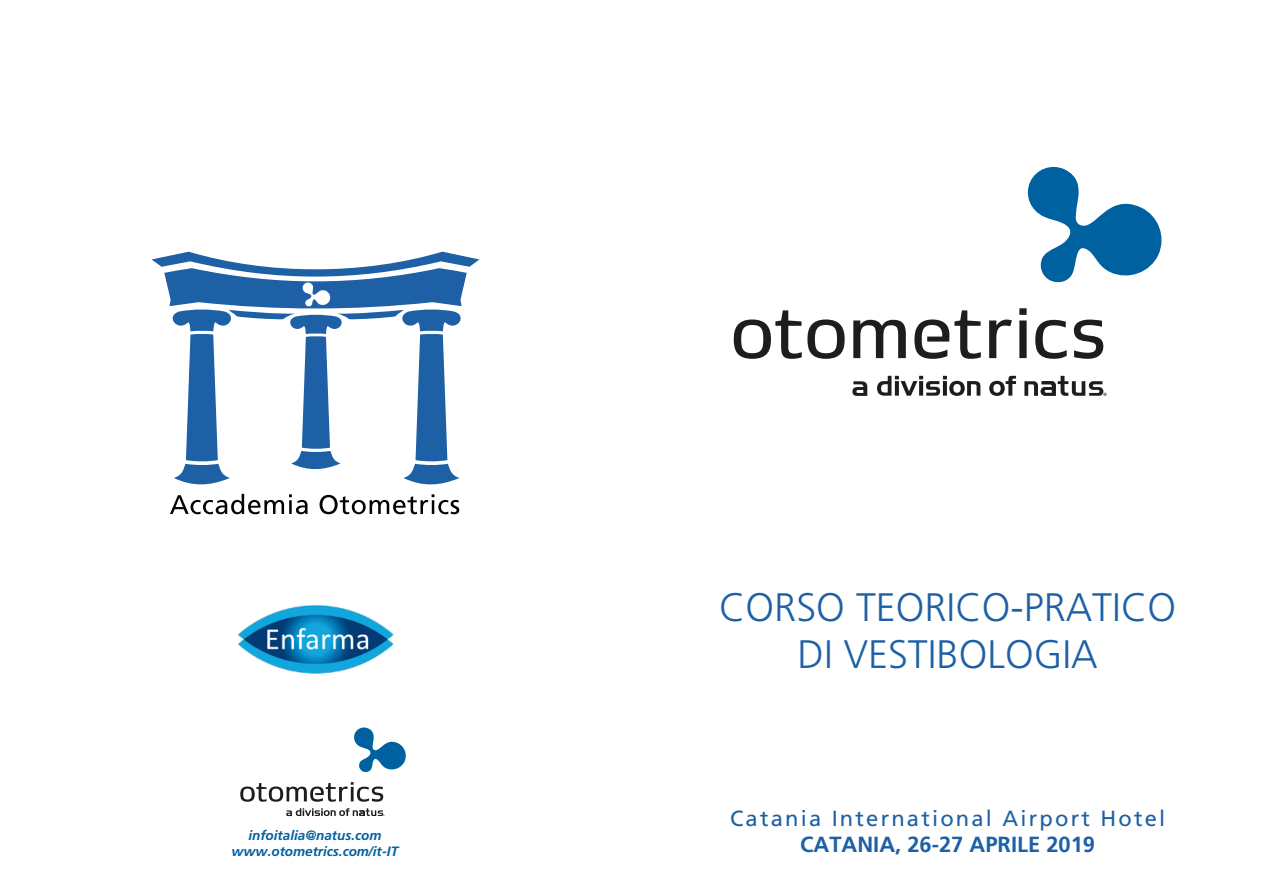
<style>
.page{position:relative;width:1263px;height:893px;background:#fff}
.page>*{position:absolute;margin:0;border:0;box-sizing:border-box;transform-origin:0 0}
.t1{font:300 39.75px/47.7px "Frutiger LT Std";color:#1d60a5;text-align:center}
.t2{font:21.9px "Frutiger LT Std";letter-spacing:.1em;color:#1d60a5}
.t3{font:700 21.9px "Frutiger LT Std";color:#1d60a5}
.t4{font:italic 700 13.5px/16.2px "Frutiger";color:#0061a1;text-align:center}
</style>
<div class="page">
<svg style="left:240px;top:782px;width:143px;height:20px"></svg>
<svg style="left:354px;top:727px;width:52px;height:45px"></svg>
<svg style="left:286px;top:808px;width:98px;height:8px"></svg>
<svg style="left:734px;top:308px;width:369px;height:51px"></svg>
<svg style="left:1027px;top:167px;width:134px;height:116px"></svg>
<svg style="left:1024px;top:376px;width:82px;height:20px"></svg>
<svg style="left:852px;top:381px;width:15px;height:15px"></svg>
<svg style="left:877px;top:376px;width:103px;height:20px"></svg>
<svg style="left:989px;top:376px;width:27px;height:20px"></svg>
<svg style="left:152px;top:252px;width:327px;height:233px"></svg>
<svg style="left:170px;top:494px;width:289px;height:20px"></svg>
<img style="left:238px;top:605px;width:156px;height:69px">
<p class="t4" style="left:232px;top:827px;width:168px">infoitalia@natus.com www.otometrics.com/it-IT</p>
<h1 class="t1" style="left:719px;top:584px;width:459px">CORSO TEORICO-PRATICO<br>DI VESTIBOLOGIA</h1>
<h2 class="t2" style="left:730px;top:805px;width:437px">Catania International Airport Hotel</h2>
<h2 class="t3" style="left:800px;top:831px;width:296px">CATANIA, 26-27 APRILE 2019</h2>
</div>
